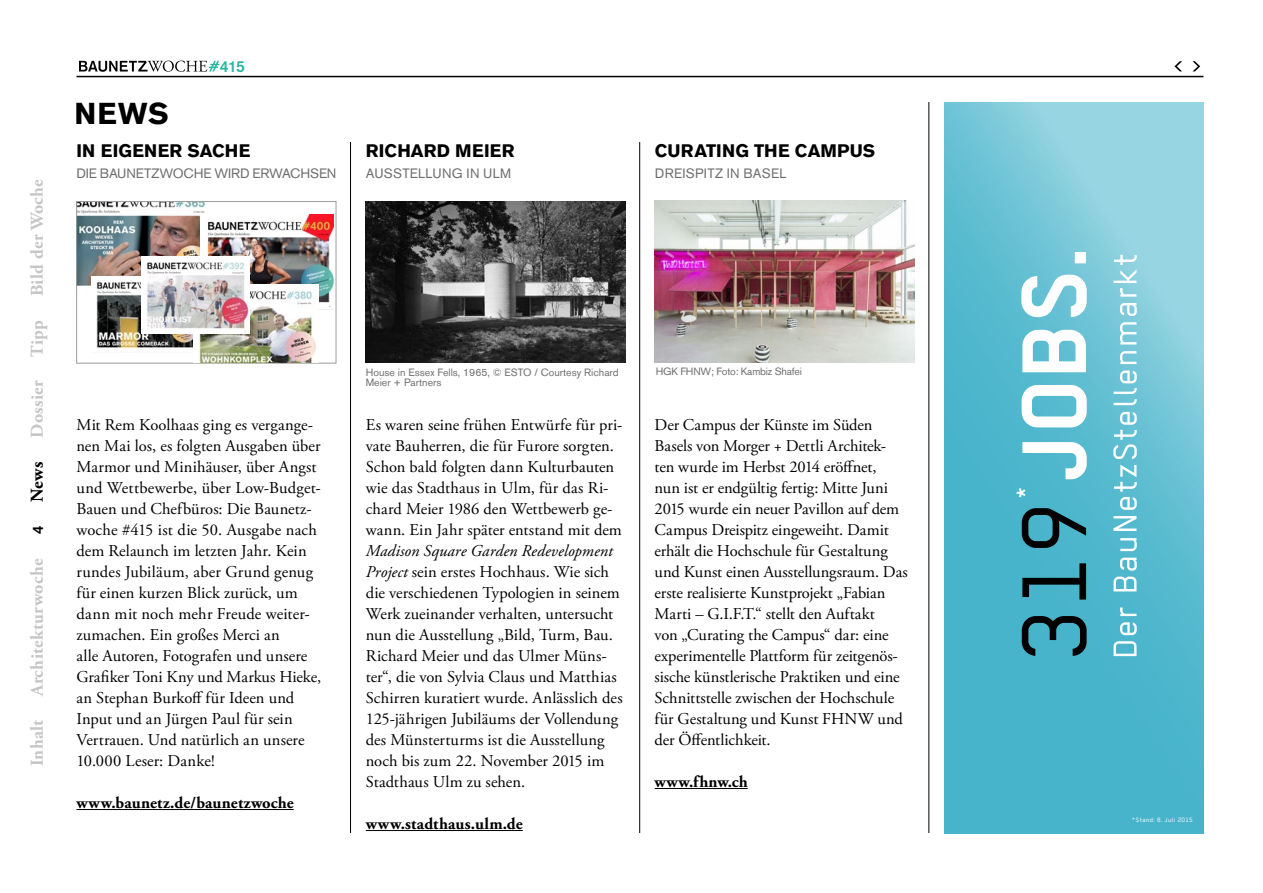
<style>
.page{position:relative;width:1263px;height:893px;background:#fff}
.page>*{position:absolute;margin:0;border:0;box-sizing:border-box;transform-origin:0 0}
.t1{font:103.35px "Regular";color:#000}
.t2{font:32.7px "Regular";color:#fff}
.t3{font:700 30px "Akzidenz Grotesk BQ";color:#000}
.t4{font:700 18px "Adobe Garamond Pro";letter-spacing:.02em;color:#c6c6c6}
.t5{font:700 18px "Akzidenz Grotesk BQ";letter-spacing:.01em;color:#000}
.t6{font:700 18px "Adobe Garamond Pro";color:#000}
.t7{font:16.5px/21px "Adobe Garamond Pro";color:#000}
.t8{font:700 16.5px "Adobe Garamond Pro";letter-spacing:.01em;color:#000}
.t9{font:500 15.75px "Akzidenz Grotesk BQ";color:#28b69f}
.t10{font:500 15px "Akzidenz Grotesk BQ";color:#000}
.t11{font:13.5px "Akzidenz Grotesk BQ";letter-spacing:.005em;color:#706f6f}
.t12{font:10.5px/10.5px "Akzidenz Grotesk BQ";color:#706f6f}
.t13{font:10.5px "Akzidenz Grotesk BQ";letter-spacing:-.02em;color:#706f6f}
.t14{font:7.05px "Regular";letter-spacing:.05em;color:#fff}
.s1{font-style:italic}
</style>
<div class="page">
<hr style="left:77px;top:76px;width:1126px;height:1px;background:#000">
<svg style="left:1192px;top:61px;width:8px;height:10px"></svg>
<svg style="left:1174px;top:61px;width:8px;height:10px"></svg>
<img style="left:78px;top:203px;width:128px;height:83px">
<div style="left:76px;top:201px;width:260px;height:162px;border:1px solid #9d9d9c"></div>
<img style="left:92px;top:276px;width:101px;height:73px">
<img style="left:201px;top:214px;width:133px;height:96px">
<img style="left:194px;top:285px;width:125px;height:77px">
<hr style="left:350px;top:142px;width:1px;height:691px;background:#000">
<hr style="left:639px;top:142px;width:1px;height:691px;background:#000">
<hr style="left:76px;top:809px;width:218px;height:1px;background:#000">
<hr style="left:655px;top:788px;width:93px;height:1px;background:#000">
<img style="left:655px;top:201px;width:259px;height:161px">
<hr style="left:928px;top:102px;width:1px;height:731px;background:#000">
<hr style="left:366px;top:830px;width:157px;height:1px;background:#000">
<img style="left:366px;top:201px;width:259px;height:162px">
<img style="left:141px;top:257px;width:108px;height:76px">
<svg style="left:944px;top:102px;width:259px;height:731px;background:#5fbdd1"></svg>
<svg style="left:1021px;top:252px;width:66px;height:227px"></svg>
<svg style="left:1113px;top:255px;width:24px;height:401px"></svg>
<svg style="left:79px;top:61px;width:140px;height:11px"></svg>
<p class="t4" style="left:27px;top:296px;width:119px;rotate:-90deg">Bild der Woche</p>
<p class="t4" style="left:27px;top:357px;width:38px;rotate:-90deg">Tipp</p>
<p class="t4" style="left:27px;top:438px;width:59px;rotate:-90deg">Dossier</p>
<p class="t6" style="left:27px;top:502px;width:42px;rotate:-90deg">News</p>
<p class="t10" style="left:29px;top:534px;width:10px;rotate:-90deg">4</p>
<p class="t4" style="left:27px;top:696px;width:139px;rotate:-90deg">Architekturwoche</p>
<p class="t4" style="left:27px;top:766px;width:49px;rotate:-90deg">Inhalt</p>
<h3 class="t3" style="left:75px;top:96px;width:96px">NEWS</h3>
<p class="t9" style="left:220px;top:56px;width:27px">415</p>
<p class="t5" style="left:76px;top:140px;width:175px">IN EIGENER SACHE</p>
<p class="t11" style="left:76px;top:165px;width:262px">DIE BAUNETZWOCHE WIRD ERWACHSEN</p>
<p class="t7" style="left:76px;top:415px;width:246px">Mit Rem Koolhaas ging es vergange&shy;nen Mai los, es folgten Ausgaben über Marmor und Minihäuser, über Angst und Wettbewerbe, über Low-Budget-Bauen und Chefbüros: Die Baunetz&shy;woche #415 ist die 50. Ausgabe nach dem Relaunch im letzten Jahr. Kein rundes Jubiläum, aber Grund genug für einen kurzen Blick zurück, um dann mit noch mehr Freude weiter&shy;zumachen. Ein großes Merci an<br>alle Autoren, Fotografen und unsere Grafiker Toni Kny und Markus Hieke, an Stephan Burkoff für Ideen und Input und an Jürgen Paul für sein Vertrauen. Und natürlich an unsere 10.000 Leser: Danke!</p>
<p class="t8" style="left:76px;top:793px;width:219px">www.baunetz.de/baunetzwoche</p>
<p class="t5" style="left:366px;top:140px;width:150px">RICHARD MEIER</p>
<p class="t11" style="left:366px;top:165px;width:147px">AUSSTELLUNG IN ULM</p>
<p class="t12" style="left:366px;top:367px;width:254px">House in Essex Fells, 1965, © ESTO / Courtesy Richard<br>Meier + Partners</p>
<p class="t7" style="left:366px;top:415px;width:258px">Es waren seine frühen Entwürfe für pri&shy;vate Bauherren, die für Furore sorgten.<br>Schon bald folgten dann Kulturbauten wie das Stadthaus in Ulm, für das Ri&shy;chard Meier 1986 den Wettbewerb ge&shy;wann. Ein Jahr später entstand mit dem</p>
<p class="t7" style="left:366px;top:541px;width:258px"><span class="s1">Madison Square Garden Redevelopment Project</span> sein erstes Hochhaus. Wie sich die verschiedenen Typologien in seinem Werk zueinander verhalten, untersucht nun die Ausstellung „Bild, Turm, Bau.<br>Richard Meier und das Ulmer Müns&shy;ter“, die von Sylvia Claus und Matthias Schirren kuratiert wurde. Anlässlich des 125-jährigen Jubiläums der Vollendung des Münsterturms ist die Ausstellung noch bis zum 22. November 2015 im Stadthaus Ulm zu sehen.</p>
<p class="t8" style="left:366px;top:814px;width:158px">www.stadthaus.ulm.de</p>
<p class="t5" style="left:655px;top:140px;width:222px">CURATING THE CAMPUS</p>
<p class="t11" style="left:655px;top:165px;width:133px">DREISPITZ IN BASEL</p>
<p class="t13" style="left:656px;top:365px;width:148px">HGK FHNW; Foto: Kambiz Shafei</p>
<p class="t7" style="left:655px;top:415px;width:255px">Der Campus der Künste im Süden Basels von Morger + Dettli Architek&shy;ten wurde im Herbst 2014 eröffnet,<br>nun ist er endgültig fertig: Mitte Juni 2015 wurde ein neuer Pavillon auf dem Campus Dreispitz eingeweiht. Damit erhält die Hochschule für Gestaltung und Kunst einen Ausstellungsraum. Das erste realisierte Kunstprojekt „Fabian Marti – G.I.F.T.“ stellt den Auftakt<br>von „Curating the Campus“ dar: eine experimentelle Plattform für zeitgenös&shy;sische künstlerische Praktiken und eine Schnittstelle zwischen der Hochschule für Gestaltung und Kunst FHNW und der Öffentlichkeit.</p>
<p class="t8" style="left:655px;top:772px;width:95px">www.fhnw.ch</p>
<h2 class="t2" style="left:1009px;top:499px;width:16px;rotate:-90deg">*</h2>
<h1 class="t1" style="left:997px;top:661px;width:161px;rotate:-90deg">319</h1>
<p class="t14" style="left:1132px;top:816px;width:62px">*Stand: 8. Juli 2015</p>
</div>
